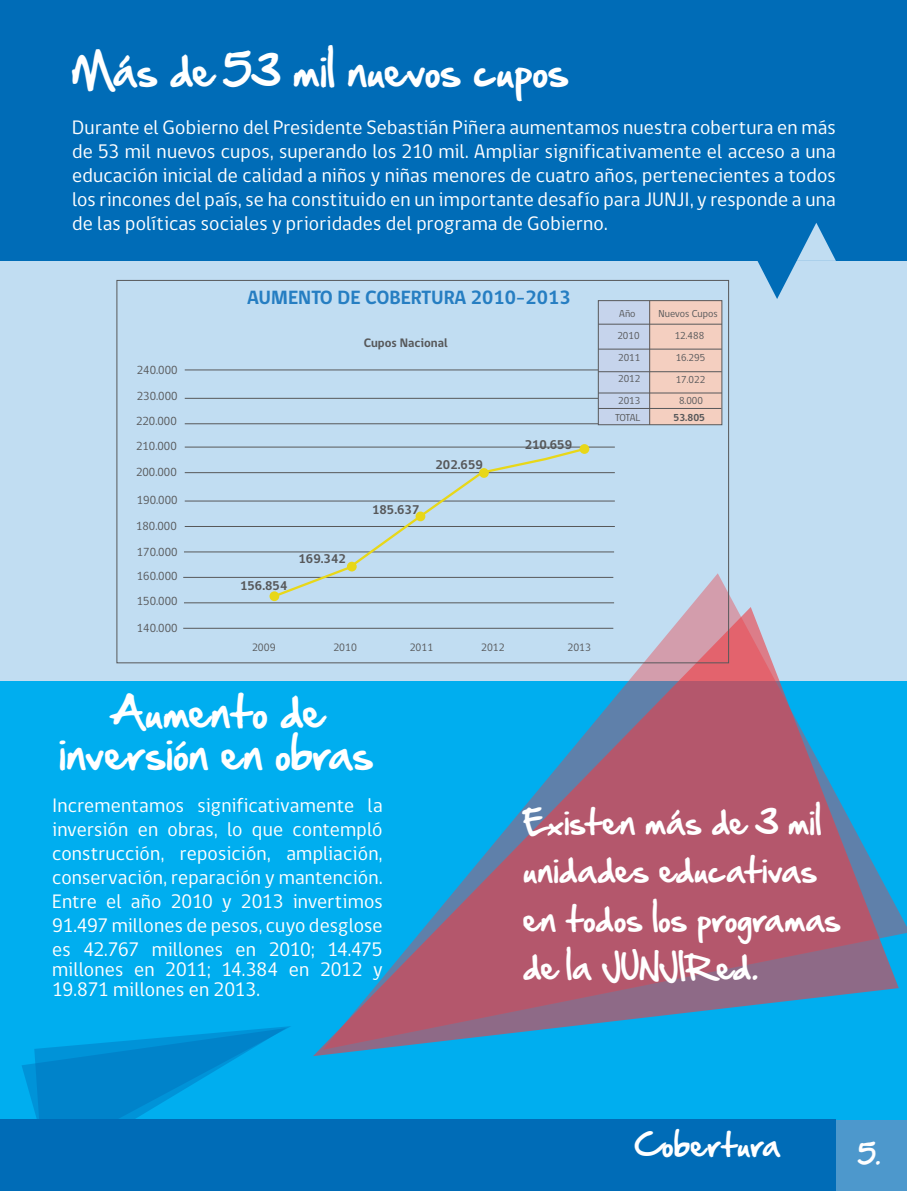
<style>
.page{position:relative;width:908px;height:1191px;background:#fff}
.page>*{position:absolute;margin:0;border:0;box-sizing:border-box;transform-origin:0 0}
.t1{font:38px/42px "Hand Of Sean";letter-spacing:.015em;color:#fff;text-align:center}
.t2{font:30px/48px "Hand Of Sean";letter-spacing:.015em;color:#fff}
.t3{font:28px "Hand Of Sean";letter-spacing:.03em;color:#fff}
.t4{font:24px "Hand Of Sean";color:#fff}
.t5{font:20px/24px "gob CL";letter-spacing:.005em;color:#fff;text-align:justify}
.t6{font:700 19.6px "gob CL";color:#267ec2}
.t7{font:700 13px "gob CL";color:#57585a}
.t8{font:700 12.6px "gob CL";color:#57585a}
.t9{font:12px/25.4px "gob CL";color:#57585a;text-align:justify}
.t10{font:11px "gob CL";color:#57585a}
.t11{font:10.4px "gob CL";color:#57585a}
.t12{font:700 10.4px "gob CL";color:#57585a}
</style>
<div class="page">
<div style="left:835px;top:1119px;width:71px;height:72px;background:#4d98cc"></div>
<div style="left:0;top:223px;width:906px;height:457px;background:#c1ddf2"></div>
<div style="left:0;top:680px;width:906px;height:439px;background:#00aeef"></div>
<svg style="left:322px;top:573px;width:584px;height:416px"></svg>
<svg style="left:313px;top:607px;width:585px;height:449px"></svg>
<div style="left:0;top:1119px;width:835px;height:72px;background:#006cb7"></div>
<svg style="left:22px;top:1026px;width:269px;height:93px"></svg>
<div style="left:0;top:1px;width:906px;height:260px;background:#006cb7"></div>
<svg style="left:757px;top:223px;width:78px;height:76px"></svg>
<hr style="left:185px;top:447px;width:429px;height:1px;background:#57585a">
<hr style="left:185px;top:472px;width:429px;height:1px;background:#57585a">
<hr style="left:185px;top:369px;width:429px;height:1px;background:#57585a">
<hr style="left:185px;top:501px;width:429px;height:1px;background:#57585a">
<hr style="left:185px;top:398px;width:429px;height:1px;background:#57585a">
<hr style="left:185px;top:526px;width:429px;height:1px;background:#57585a">
<hr style="left:185px;top:423px;width:429px;height:1px;background:#57585a">
<hr style="left:184px;top:551px;width:429px;height:1px;background:#57585a">
<hr style="left:183px;top:577px;width:430px;height:1px;background:#57585a">
<hr style="left:184px;top:602px;width:429px;height:1px;background:#57585a">
<hr style="left:183px;top:628px;width:430px;height:1px;background:#57585a">
<svg style="left:271px;top:446px;width:316px;height:153px"></svg>
<div style="left:598px;top:300px;width:51px;height:125px;background:#c6d4ec"></div>
<div style="left:649px;top:300px;width:72px;height:125px;background:#f4cfc0"></div>
<div style="left:598px;top:300px;width:123px;height:125px;border:1px solid #57585a"></div>
<hr style="left:649px;top:301px;width:1px;height:124px;background:#57585a">
<hr style="left:598px;top:324px;width:123px;height:1px;background:#57585a">
<hr style="left:598px;top:349px;width:123px;height:1px;background:#57585a">
<hr style="left:598px;top:371px;width:123px;height:1px;background:#57585a">
<hr style="left:598px;top:393px;width:123px;height:1px;background:#57585a">
<hr style="left:598px;top:408px;width:123px;height:1px;background:#57585a">
<div style="left:347px;top:562px;width:9px;height:9px;background:#e8d719;border-radius:50%"></div>
<div style="left:479px;top:468px;width:9px;height:10px;background:#e8d719;border-radius:50%"></div>
<div style="left:579px;top:444px;width:10px;height:10px;background:#e8d719;border-radius:50%"></div>
<div style="left:269px;top:591px;width:10px;height:10px;background:#e8d719;border-radius:50%"></div>
<div style="left:415px;top:511px;width:10px;height:10px;background:#e8d719;border-radius:50%"></div>
<h1 class="t1" style="left:72px;top:50px;width:498px">Más de 53 mil nuevos cupos</h1>
<p class="t5" style="left:72px;top:116px;width:765px">Durante el Gobierno del Presidente Sebastián Piñera aumentamos nuestra cobertura en más de 53 mil nuevos cupos, superando los 210 mil. Ampliar significativamente el acceso a una educación inicial de calidad a niños y niñas menores de cuatro años, pertenecientes a todos los rincones del país, se ha constituido en un importante desafío para JUNJI, y responde a una de las políticas sociales y prioridades del programa de Gobierno.</p>
<p class="t6" style="left:247px;top:284px;width:325px">AUMENTO DE COBERTURA 2010-2013</p>
<p class="t9" style="left:137px;top:358px;width:42px">240.000</p>
<p class="t9" style="left:137px;top:383px;width:42px">230.000</p>
<p class="t9" style="left:136px;top:408px;width:42px">220.000</p>
<p class="t9" style="left:136px;top:434px;width:42px">210.000</p>
<p class="t9" style="left:136px;top:459px;width:42px">200.000</p>
<p class="t9" style="left:136px;top:488px;width:43px">190.000<br>180.000<br>170.000<br>160.000</p>
<p class="t9" style="left:137px;top:589px;width:42px">150.000</p>
<p class="t9" style="left:137px;top:615px;width:42px">140.000</p>
<p class="t8" style="left:363px;top:334px;width:85px">Cupos Nacional</p>
<p class="t7" style="left:240px;top:577px;width:49px">156.854</p>
<p class="t7" style="left:298px;top:550px;width:49px">169.342</p>
<p class="t7" style="left:372px;top:500px;width:49px">185.637</p>
<p class="t7" style="left:435px;top:455px;width:49px">202.659</p>
<p class="t7" style="left:524px;top:436px;width:49px">210.659</p>
<p class="t10" style="left:252px;top:639px;width:25px">2009</p>
<p class="t10" style="left:333px;top:639px;width:25px">2010</p>
<p class="t10" style="left:409px;top:639px;width:25px">2011</p>
<p class="t10" style="left:481px;top:639px;width:25px">2012</p>
<p class="t10" style="left:567px;top:639px;width:25px">2013</p>
<h1 class="t1" style="left:59px;top:691px;width:315px">Aumento de inversión en obras</h1>
<p class="t11" style="left:619px;top:306px;width:18px">Año</p>
<p class="t11" style="left:658px;top:306px;width:60px">Nuevos Cupos</p>
<p class="t11" style="left:617px;top:328px;width:24px">2010</p>
<p class="t11" style="left:674px;top:329px;width:31px">12.488</p>
<p class="t11" style="left:618px;top:350px;width:24px">2011</p>
<p class="t11" style="left:675px;top:351px;width:31px">16.295</p>
<p class="t11" style="left:618px;top:372px;width:24px">2012</p>
<p class="t11" style="left:675px;top:372px;width:31px">17.022</p>
<p class="t11" style="left:618px;top:393px;width:24px">2013</p>
<p class="t11" style="left:678px;top:393px;width:25px">8.000</p>
<p class="t11" style="left:615px;top:410px;width:27px">TOTAL</p>
<p class="t12" style="left:673px;top:410px;width:33px">53.805</p>
<p class="t5" style="left:52px;top:794px;width:332px">Incrementamos significativamente la inversión en obras, lo que contempló construcción, reposición, ampliación, conservación, reparación y mantención.<br>Entre el año 2010 y 2013 invertimos 91.497 millones de pesos, cuyo desglose es 42.767 millones en 2010; 14.475</p>
<p class="t5" style="left:52px;top:960px;width:332px;line-height:20px">millones en 2011; 14.384 en 2012 y<br>19.871 millones en 2013.</p>
<h2 class="t2" style="left:523px;top:798px;width:318px">Existen más de 3 mil unidades educativas en todos los programas de la JUNJIRed.</h2>
<h3 class="t3" style="left:634px;top:1120px;width:147px">Cobertura</h3>
<p class="t4" style="left:858px;top:1132px;width:23px">5.</p>
</div>
